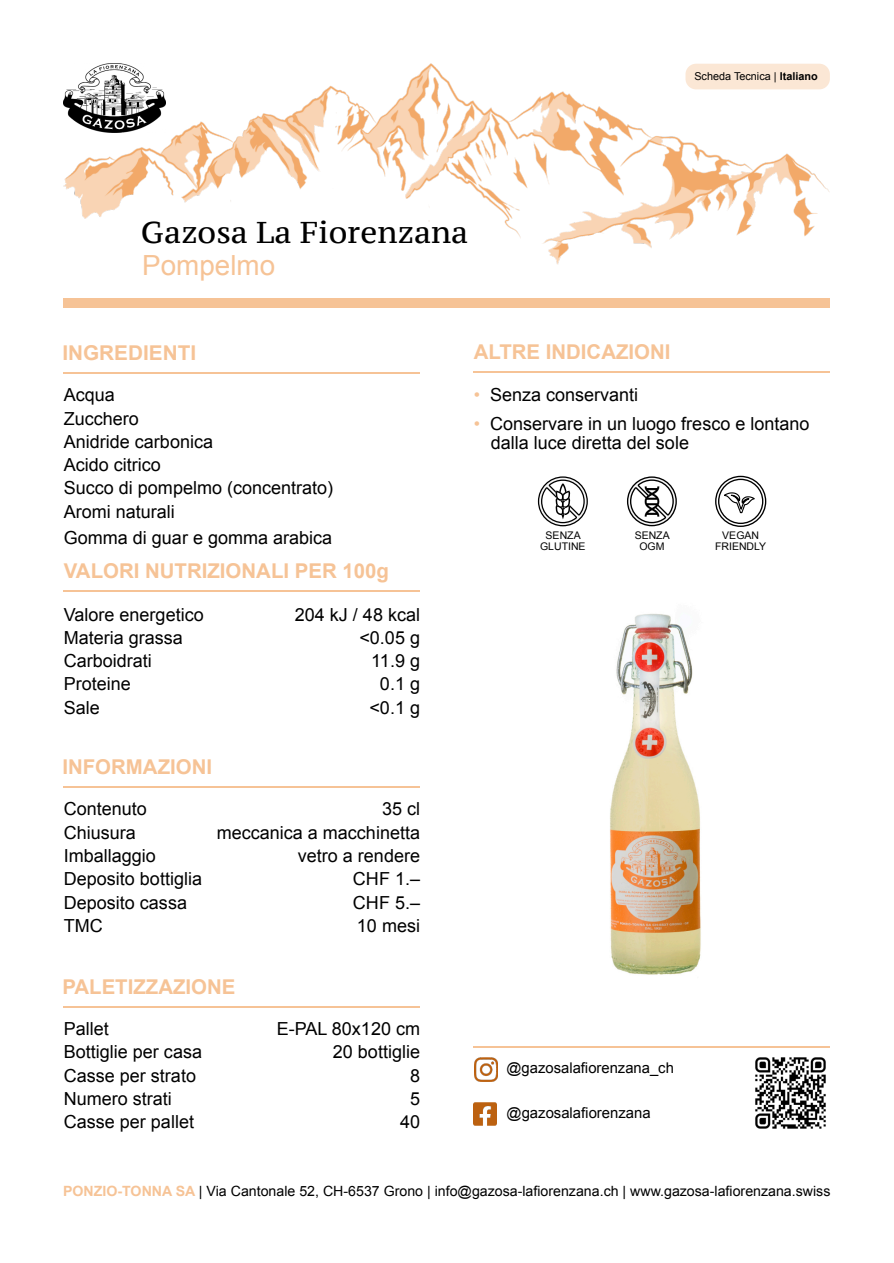
<style>
.page{position:relative;width:894px;height:1263px;background:#fff}
.page>*{position:absolute;margin:0;border:0;box-sizing:border-box;transform-origin:0 0}
.t1{font:30px "PT Serif Caption";color:#000}
.t2{font:27.75px "Arial";color:#f6c396}
.t3{font:700 20.4px "Arial";color:#f6c396}
.t4{font:18px/23.2px "Arial";color:#000}
.t5{font:14.85px "Arial";color:#000}
.t6{font:14.1px "Arial";color:#000}
.t7{font:10.8px "Arial";color:#000}
.t8{font:10.5px/10.8px "Arial";color:#000;text-align:center}
.s1{font-weight:700}
.s2{color:#f6c396}
.s3{font-weight:700;color:#f6c396}
</style>
<div class="page">
<img style="left:64px;top:64px;width:765px;height:201px">
<img style="left:64px;top:64px;width:102px;height:69px">
<div style="left:64px;top:298px;width:765px;height:10px;background:#f6c396"></div>
<div style="left:685px;top:64px;width:144px;height:25px;background:#fbe7d5;border-radius:11px"></div>
<hr style="left:64px;top:372px;width:356px;height:1px;background:#f6c396">
<hr style="left:64px;top:1006px;width:356px;height:1px;background:#f6c396">
<hr style="left:64px;top:590px;width:356px;height:2px;background:#f6c396">
<hr style="left:473px;top:1046px;width:356px;height:1px;background:#f6c396">
<hr style="left:64px;top:786px;width:356px;height:1px;background:#f6c396">
<hr style="left:473px;top:371px;width:356px;height:2px;background:#f6c396">
<svg style="left:537px;top:476px;width:50px;height:50px"></svg>
<svg style="left:627px;top:476px;width:49px;height:50px"></svg>
<img style="left:636px;top:486px;width:31px;height:31px">
<svg style="left:715px;top:475px;width:51px;height:52px"></svg>
<img style="left:474px;top:1058px;width:23px;height:23px">
<img style="left:473px;top:1102px;width:23px;height:24px">
<img style="left:610px;top:614px;width:91px;height:361px">
<img style="left:755px;top:1057px;width:71px;height:72px">
<h1 class="t1" style="left:141px;top:220px;width:329px">Gazosa La Fiorenzana</h1>
<h2 class="t2" style="left:142px;top:254px;width:134px">Pompelmo</h2>
<p class="t7" style="left:694px;top:73px;width:125px">Scheda Tecnica | <span class="s1">Italiano</span></p>
<p class="t3" style="left:62px;top:345px;width:135px">INGREDIENTI</p>
<p class="t4" style="left:64px;top:385px;width:271px">Acqua<br>Zucchero<br>Anidride carbonica<br>Acido citrico<br>Succo di pompelmo (concentrato)<br>Aromi naturali</p>
<p class="t4" style="left:64px;top:528px;width:270px">Gomma di guar e gomma arabica</p>
<p class="t3" style="left:64px;top:563px;width:326px">VALORI NUTRIZIONALI PER 100g</p>
<p class="t4" style="left:64px;top:604px;width:141px">Valore energetico</p>
<p class="t4" style="left:295px;top:604px;width:127px">204 kJ / 48 kcal</p>
<p class="t4" style="left:64px;top:627px;width:121px">Materia grassa</p>
<p class="t4" style="left:359px;top:627px;width:62px">&lt;0.05 g</p>
<p class="t4" style="left:64px;top:651px;width:90px">Carboidrati</p>
<p class="t4" style="left:371px;top:651px;width:50px">11.9 g</p>
<p class="t4" style="left:64px;top:674px;width:69px">Proteine<br>Sale</p>
<p class="t4" style="left:369px;top:674px;width:52px;text-align:center">0.1 g &lt;0.1 g</p>
<p class="t3" style="left:62px;top:759px;width:151px">INFORMAZIONI</p>
<p class="t4" style="left:64px;top:799px;width:140px">Contenuto<br>Chiusura<br>Imballaggio<br>Deposito bottiglia<br>Deposito cassa<br>TMC</p>
<p class="t4" style="left:217px;top:799px;width:205px;text-align:right">35 cl<br>meccanica a macchinetta vetro a rendere<br>CHF 1.–<br>CHF 5.–<br>10 mesi</p>
<p class="t3" style="left:62px;top:979px;width:174px">PALETIZZAZIONE</p>
<p class="t4" style="left:64px;top:1019px;width:140px">Pallet<br>Bottiglie per casa<br>Casse per strato<br>Numero strati<br>Casse per pallet</p>
<p class="t4" style="left:277px;top:1019px;width:145px">E-PAL 80x120 cm</p>
<p class="t4" style="left:333px;top:1042px;width:89px">20 bottiglie</p>
<p class="t4" style="left:400px;top:1089px;width:22px;text-align:center">5<br>40</p>
<p class="t4" style="left:410px;top:1065px;width:12px">8</p>
<p class="t3" style="left:473px;top:344px;width:198px">ALTRE INDICAZIONI</p>
<p class="t4" style="left:473px;top:385px;width:166px"><span class="s2">•</span> Senza conservanti</p>
<p class="t4" style="left:490px;top:416px;width:320px;line-height:18.6px;text-indent:-17px"><span class="s2">•</span> Conservare in un luogo fresco e lontano dalla luce diretta del sole</p>
<p class="t8" style="left:540px;top:531px;width:47px">SENZA<br>GLUTINE</p>
<p class="t8" style="left:714px;top:531px;width:53px">VEGAN<br>FRIENDLY</p>
<p class="t8" style="left:634px;top:531px;width:37px">SENZA<br>OGM</p>
<p class="t5" style="left:506px;top:1063px;width:169px">@gazosalafiorenzana_ch</p>
<p class="t5" style="left:506px;top:1107px;width:145px">@gazosalafiorenzana</p>
<p class="t6" style="left:63px;top:1186px;width:768px"><span class="s3">PONZIO-TONNA SA</span> | Via Cantonale 52, CH-6537 Grono | info@gazosa-lafiorenzana.ch | www.gazosa-lafiorenzana.swiss</p>
</div>
